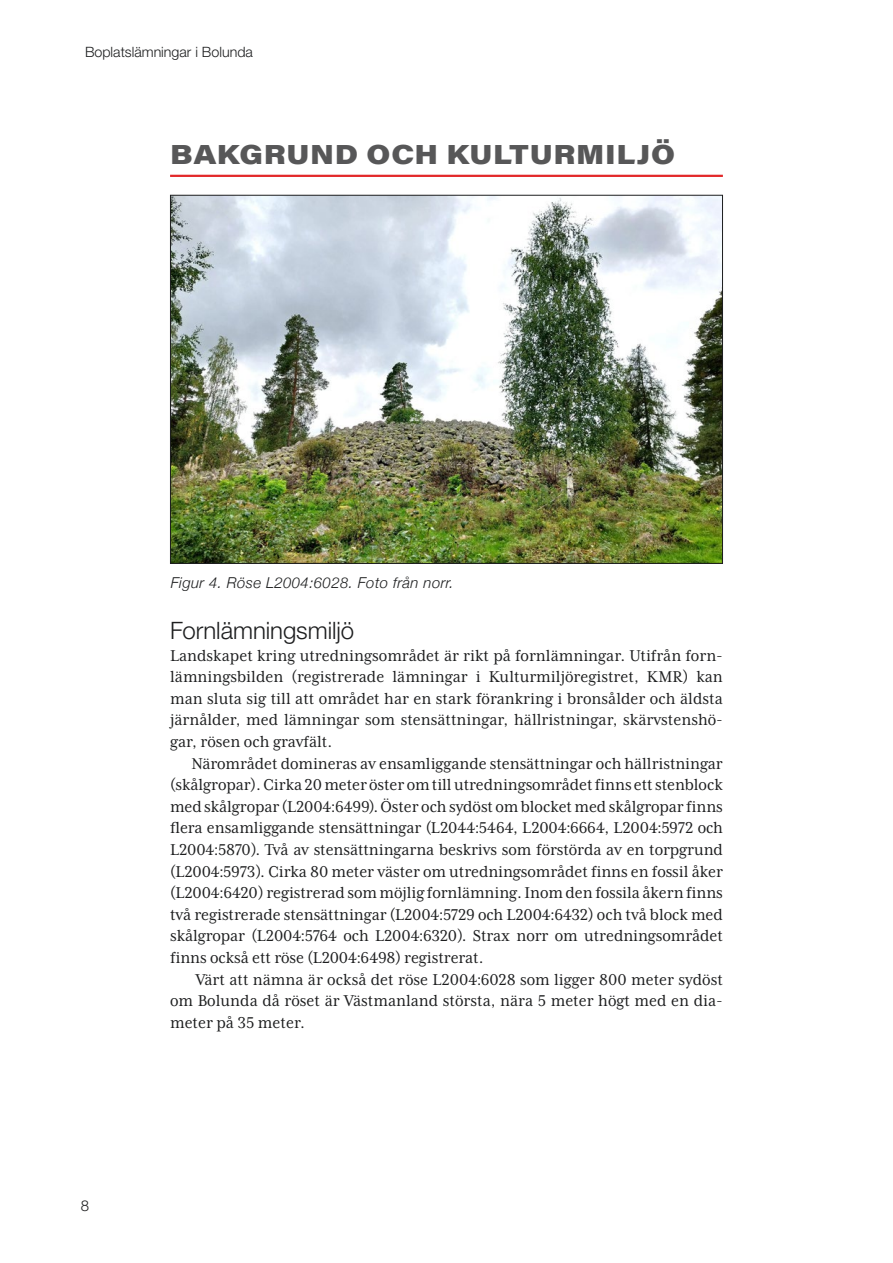
<style>
.page{position:relative;width:893px;height:1263px;background:#fff}
.page>*{position:absolute;margin:0;border:0;box-sizing:border-box;transform-origin:0 0}
.t1{font:900 27px "Acumin Pro Wide";letter-spacing:.025em;color:#575758}
.t2{font:300 24px "Helvetica Neue";letter-spacing:-.005em;color:#1d1e1f}
.t3{font:18px/21.6px "Mrs Eaves XL Serif Nar OT";color:#1d1e1f;text-align:justify}
.t4{font:italic 300 15px "Helvetica Neue";letter-spacing:.025em;color:#1d1e1f}
.t5{font:300 15px "Helvetica Neue";color:#1d1e1f}
.t6{font:300 14.25px "Helvetica Neue";color:#1d1e1f}
</style>
<div class="page">
<hr style="left:170px;top:175px;width:553px;height:2px;background:#e3292a">
<img style="left:172px;top:197px;width:549px;height:365px">
<p class="t6" style="left:85px;top:43px;width:169px">Boplatslämningar i Bolunda</p>
<h1 class="t1" style="left:170px;top:135px;width:506px">BAKGRUND OCH KULTURMILJÖ</h1>
<p class="t4" style="left:171px;top:574px;width:284px">Figur 4. Röse L2004:6028. Foto från norr.</p>
<p class="t5" style="left:81px;top:1196px;width:10px">8</p>
<h2 class="t2" style="left:170px;top:616px;width:185px">Fornlämningsmiljö</h2>
<p class="t3" style="left:170px;top:644px;width:554px">Landskapet kring utredningsområdet är rikt på fornlämningar. Utifrån forn&shy;lämningsbilden (registrerade lämningar i Kulturmiljöregistret, KMR) kan man sluta sig till att området har en stark förankring i bronsålder och äldsta järnålder, med lämningar som stensättningar, hällristningar, skärvstenshö&shy;gar, rösen och gravfält.</p>
<p class="t3" style="left:170px;top:752px;width:554px;text-indent:21px">Närområdet domineras av ensamliggande stensättningar och hällristningar (skålgropar). Cirka 20 meter öster om till utredningsområdet finns ett stenblock med skålgropar (L2004:6499). Öster och sydöst om blocket med skålgropar finns flera ensamliggande stensättningar (L2044:5464, L2004:6664, L2004:5972 och L2004:5870). Två av stensättningarna beskrivs som förstörda av en torpgrund (L2004:5973). Cirka 80 meter väster om utredningsområdet finns en fossil åker (L2004:6420) registrerad som möjlig fornlämning. Inom den fossila åkern finns två registrerade stensättningar (L2004:5729 och L2004:6432) och två block med skålgropar (L2004:5764 och L2004:6320). Strax norr om utredningsområdet finns också ett röse (L2004:6498) registrerat.</p>
<p class="t3" style="left:170px;top:968px;width:554px;text-indent:26px">Värt att nämna är också det röse L2004:6028 som ligger 800 meter sydöst om Bolunda då röset är Västmanland största, nära 5 meter högt med en dia&shy;meter på 35 meter.</p>
</div>
